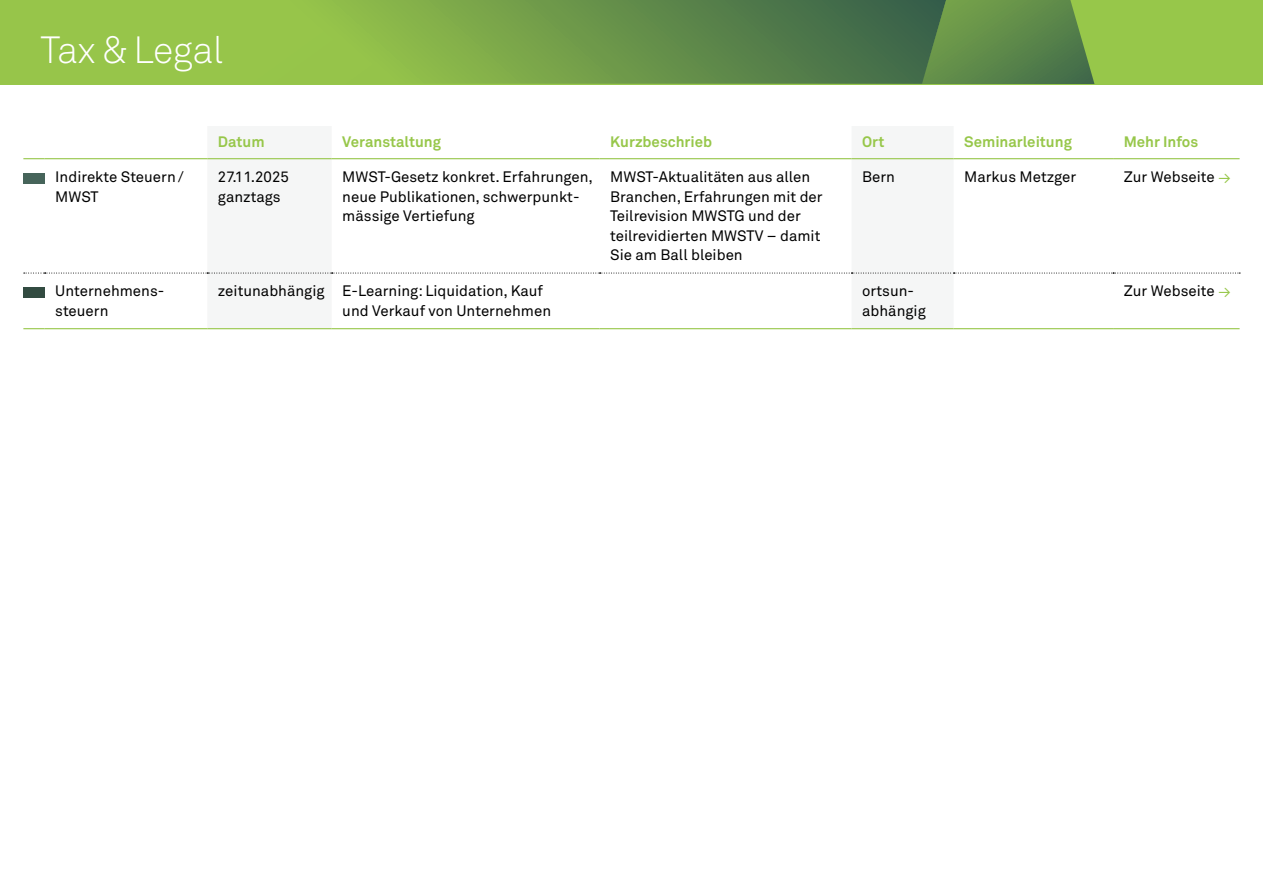
<style>
.page{position:relative;width:1263px;height:893px;background:#fff}
.page>*{position:absolute;margin:0;border:0;box-sizing:border-box;transform-origin:0 0}
.t1{font:37.5px "Akkurat Light Pro";letter-spacing:-.01em;color:#fff}
.t2{font:15px/19.5px "Akkurat Pro";color:#000}
.t3{font:700 15px "Akkurat Pro";color:#97c74a}
.s1{color:#97c74a}
</style>
<div class="page">
<div style="left:0;top:0;width:1263px;height:84px;background:#97c74a"></div>
<svg style="left:338px;top:0;width:756px;height:84px;background:#66914a"></svg>
<svg style="left:207px;top:159px;width:747px;height:114px"></svg>
<svg style="left:24px;top:273px;width:1216px;height:1px"></svg>
<svg style="left:23px;top:328px;width:22px;height:1px"></svg>
<hr style="left:45px;top:328px;width:162px;height:1px;background:#97c74a">
<hr style="left:207px;top:328px;width:125px;height:1px;background:#97c74a">
<hr style="left:332px;top:328px;width:268px;height:1px;background:#97c74a">
<hr style="left:600px;top:328px;width:251px;height:1px;background:#97c74a">
<hr style="left:851px;top:328px;width:103px;height:1px;background:#97c74a">
<hr style="left:954px;top:328px;width:159px;height:1px;background:#97c74a">
<hr style="left:1113px;top:328px;width:126px;height:1px;background:#97c74a">
<hr style="left:1113px;top:158px;width:126px;height:1px;background:#97c74a">
<svg style="left:23px;top:158px;width:22px;height:1px"></svg>
<hr style="left:45px;top:158px;width:162px;height:1px;background:#97c74a">
<hr style="left:207px;top:158px;width:125px;height:1px;background:#97c74a">
<hr style="left:600px;top:158px;width:251px;height:1px;background:#97c74a">
<hr style="left:851px;top:158px;width:103px;height:1px;background:#97c74a">
<hr style="left:954px;top:158px;width:159px;height:1px;background:#97c74a">
<hr style="left:332px;top:158px;width:268px;height:1px;background:#97c74a">
<div style="left:23px;top:173px;width:22px;height:10px;background:#46645a"></div>
<div style="left:23px;top:287px;width:22px;height:10px;background:#324b41"></div>
<h1 class="t1" style="left:41px;top:28px;width:185px">Tax &amp; Legal</h1>
<p class="t3" style="left:218px;top:132px;width:48px">Datum</p>
<p class="t3" style="left:342px;top:132px;width:100px">Veranstaltung</p>
<p class="t3" style="left:610px;top:132px;width:103px">Kurzbeschrieb</p>
<p class="t3" style="left:862px;top:132px;width:24px">Ort</p>
<p class="t3" style="left:964px;top:132px;width:109px">Seminarleitung</p>
<p class="t3" style="left:1124px;top:132px;width:76px">Mehr Infos</p>
<p class="t2" style="left:55px;top:168px;width:130px">Indirekte Steuern/<br>MWST</p>
<p class="t2" style="left:218px;top:168px;width:72px">27.11.2025 ganztags</p>
<p class="t2" style="left:342px;top:168px;width:252px">MWST-Gesetz konkret. Erfahrungen, neue Publikationen, schwerpunkt&shy;mässige Vertiefung</p>
<p class="t2" style="left:610px;top:168px;width:214px">MWST-Aktualitäten aus allen<br>Branchen, Erfahrungen mit der<br>Teilrevision MWSTG und der teilrevidierten MWSTV – damit<br>Sie am Ball bleiben</p>
<p class="t2" style="left:862px;top:168px;width:34px">Bern</p>
<p class="t2" style="left:964px;top:168px;width:114px">Markus Metzger</p>
<p class="t2" style="left:1124px;top:168px;width:109px">Zur Webseite <span class="s1">→</span></p>
<p class="t2" style="left:55px;top:282px;width:111px">Unternehmens&shy;steuern</p>
<p class="t2" style="left:342px;top:282px;width:210px;text-indent:-124px">zeitunabhängig E-Learning: Liquidation, Kauf und Verkauf von Unternehmen</p>
<p class="t2" style="left:862px;top:282px;width:65px">ortsun&shy;abhängig</p>
<p class="t2" style="left:1124px;top:282px;width:109px">Zur Webseite <span class="s1">→</span></p>
</div>
